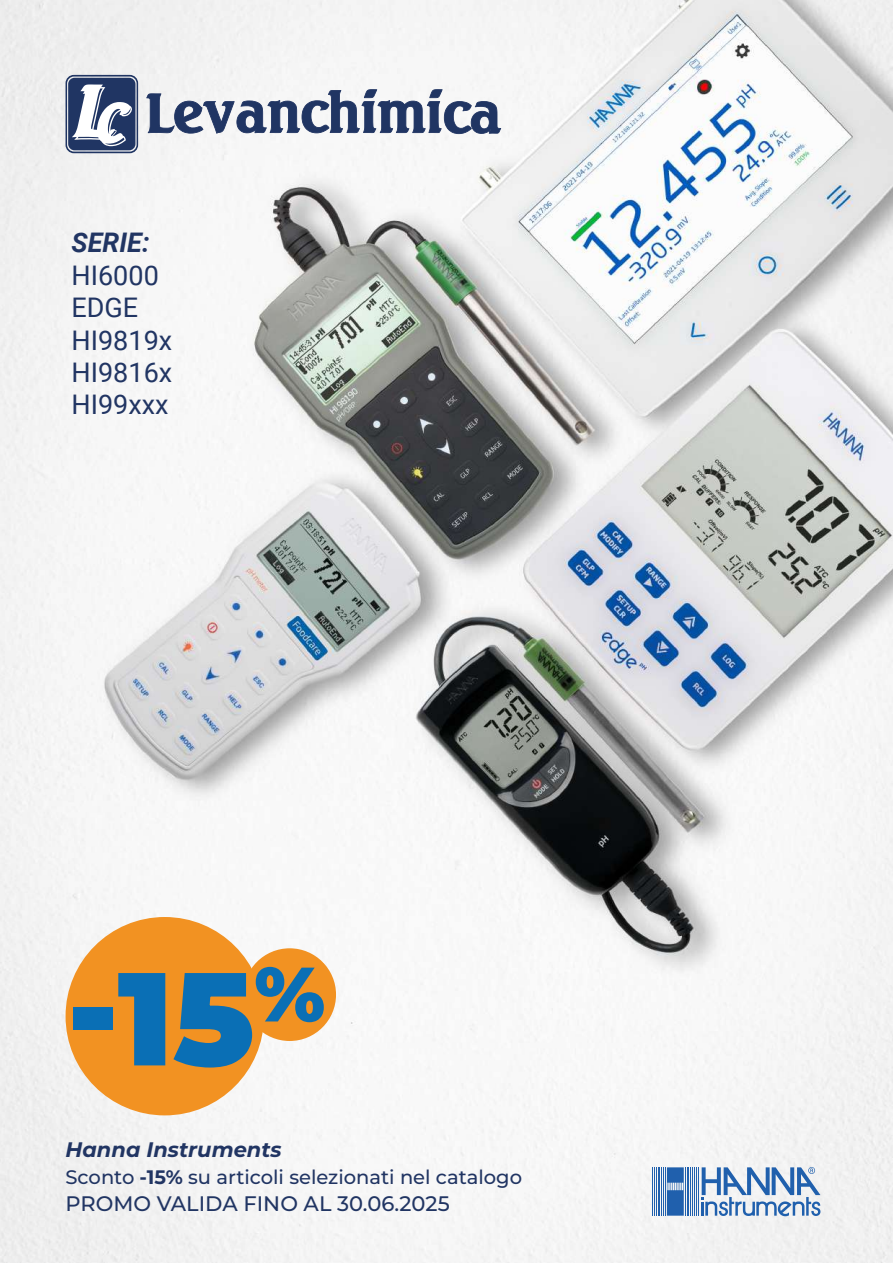
<style>
.page{position:relative;width:893px;height:1263px;background:#fff}
.page>*{position:absolute;margin:0;border:0;box-sizing:border-box;transform-origin:0 0}
.t1{font:100 132px "Montserrat";color:#0a6fb5}
.t2{font:27px/32.4px "Roboto";color:#213563}
.t3{font:italic 700 27px "Roboto";color:#213563}
.t4{font:100 21px "Montserrat";color:#213563}
.t5{font:italic 100 21px "Montserrat";color:#213563}
.t6{font:100 19.5px "Montserrat";color:#213563}
</style>
<div class="page">
<img style="left:0;top:0;width:893px;height:1263px">
<hr style="left:698px;top:1167px;width:1px;height:49px;background:#2060ad">
<hr style="left:696px;top:1167px;width:1px;height:49px;background:#2060ad">
<hr style="left:694px;top:1167px;width:1px;height:49px;background:#2060ad">
<hr style="left:692px;top:1167px;width:1px;height:49px;background:#2060ad">
<hr style="left:690px;top:1167px;width:1px;height:49px;background:#2060ad">
<hr style="left:689px;top:1167px;width:1px;height:49px;background:#2060ad">
<hr style="left:687px;top:1167px;width:1px;height:49px;background:#2060ad">
<hr style="left:685px;top:1167px;width:1px;height:49px;background:#2060ad">
<hr style="left:665px;top:1167px;width:1px;height:49px;background:#2060ad">
<hr style="left:663px;top:1167px;width:1px;height:49px;background:#2060ad">
<hr style="left:661px;top:1167px;width:1px;height:49px;background:#2060ad">
<hr style="left:660px;top:1167px;width:1px;height:49px;background:#2060ad">
<hr style="left:658px;top:1167px;width:1px;height:49px;background:#2060ad">
<hr style="left:656px;top:1167px;width:1px;height:49px;background:#2060ad">
<hr style="left:654px;top:1167px;width:1px;height:49px;background:#2060ad">
<hr style="left:652px;top:1167px;width:1px;height:49px;background:#2060ad">
<svg style="left:667px;top:1167px;width:17px;height:49px"></svg>
<svg style="left:702px;top:1167px;width:118px;height:49px"></svg>
<div style="left:66px;top:917px;width:198px;height:198px;background:#f29222;border-radius:50%"></div>
<div style="left:243px;top:948px;width:93px;height:93px;background:#f29222;border-radius:50%"></div>
<svg style="left:66px;top:75px;width:72px;height:78px"></svg>
<svg style="left:146px;top:89px;width:355px;height:45px"></svg>
<h2 class="t3" style="left:72px;top:224px;width:80px">SERIE:</h2>
<h2 class="t2" style="left:72px;top:258px;width:102px">HI6000<br>EDGE<br>HI9819x<br>HI9816x<br>HI99xxx</h2>
<h1 class="t1" style="left:66px;top:931px;width:261px">-15<sup>%</sup></h1>
<p class="t5" style="left:66px;top:1135px;width:218px">Hanna Instruments</p>
<p class="t6" style="left:66px;top:1164px;width:458px">Sconto -15% su articoli selezionati nel catalogo</p>
<p class="t4" style="left:66px;top:1189px;width:386px">PROMO VALIDA FINO AL 30.06.2025</p>
</div>
